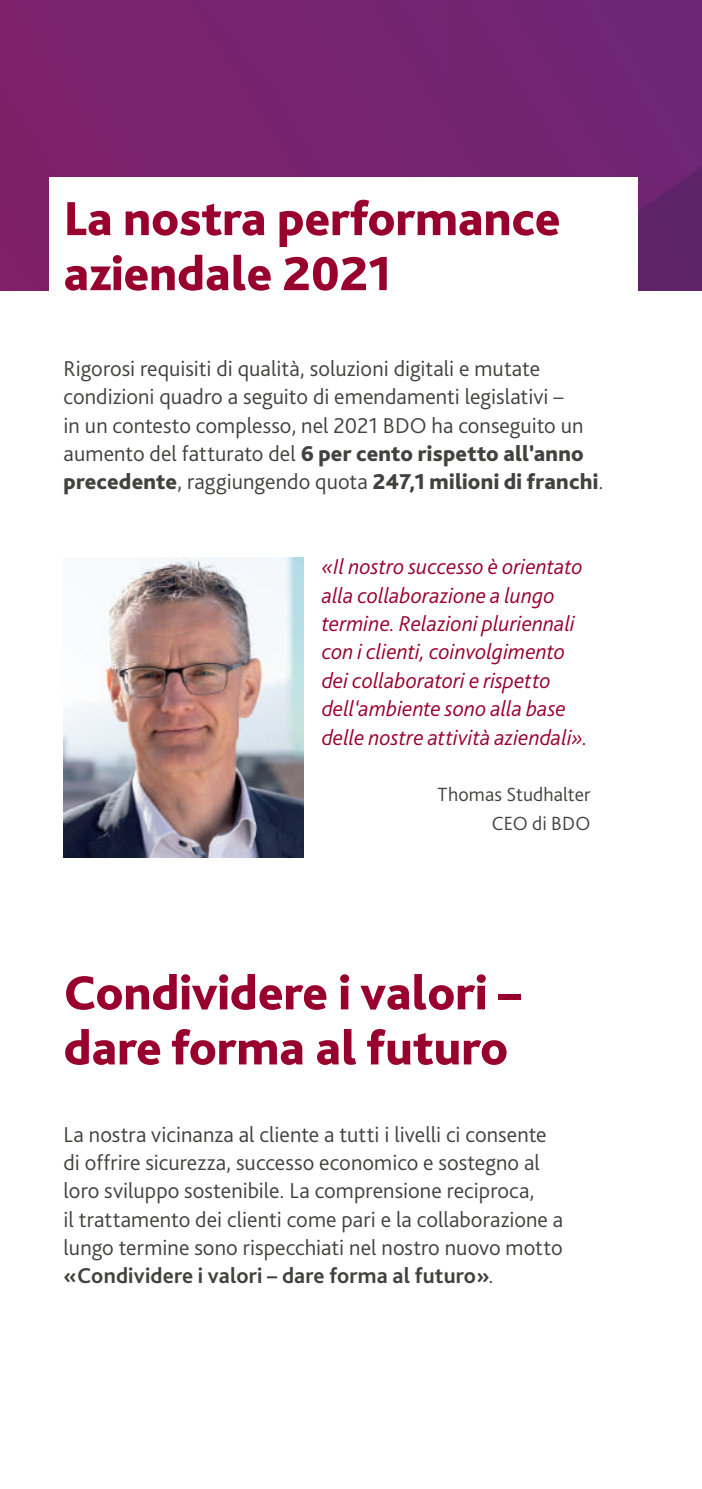
<style>
.page{position:relative;width:702px;height:1489px;background:#fff}
.page>*{position:absolute;margin:0;border:0;box-sizing:border-box;transform-origin:0 0}
.t1{font:800 50px/55px "Bliss Pro";color:#98012d}
.t2{font:300 22.5px/28.2px "Bliss Pro";color:#414140}
.t3{font:italic 300 22.5px/28.2px "Bliss Pro";color:#98012d}
.t4{font:300 20px/28.2px "Bliss Pro";letter-spacing:.01em;color:#414140;text-align:right}
.s1{font-weight:800}
.s2{font-weight:700}
</style>
<div class="page">
<img style="left:0;top:0;width:702px;height:291px">
<div style="left:50px;top:177px;width:588px;height:122px;background:#fff"></div>
<img style="left:64px;top:557px;width:239px;height:300px">
<h1 class="t1" style="left:64px;top:195px;width:498px">La nostra performance aziendale 2021</h1>
<p class="t2" style="left:64px;top:356px;width:541px">Rigorosi requisiti di qualità, soluzioni digitali e mutate condizioni quadro a seguito di emendamenti legislativi –<br>in un contesto complesso, nel 2021 BDO ha conseguito un aumento del fatturato del <span class="s1">6 per cento rispetto all’anno precedente</span>, raggiungendo quota <span class="s1">247,1 milioni di franchi</span>.</p>
<p class="t3" style="left:322px;top:554px;width:267px">«Il nostro successo è orientato alla collaborazione a lungo termine. Relazioni pluriennali con i clienti, coinvolgimento dei collaboratori e rispetto dell‘ambiente sono alla base delle nostre attività aziendali».</p>
<p class="t4" style="left:437px;top:782px;width:154px">Thomas Studhalter<br>CEO di BDO</p>
<h1 class="t1" style="left:64px;top:969px;width:458px">Condividere i valori – dare forma al futuro</h1>
<p class="t2" style="left:64px;top:1121px;width:501px">La nostra vicinanza al cliente a tutti i livelli ci consente di offrire sicurezza, successo economico e sostegno al loro sviluppo sostenibile. La comprensione reciproca,<br>il trattamento dei clienti come pari e la collaborazione a lungo termine sono rispecchiati nel nostro nuovo motto <span class="s2">«Condividere i valori – dare forma al futuro»</span>.</p>
</div>
